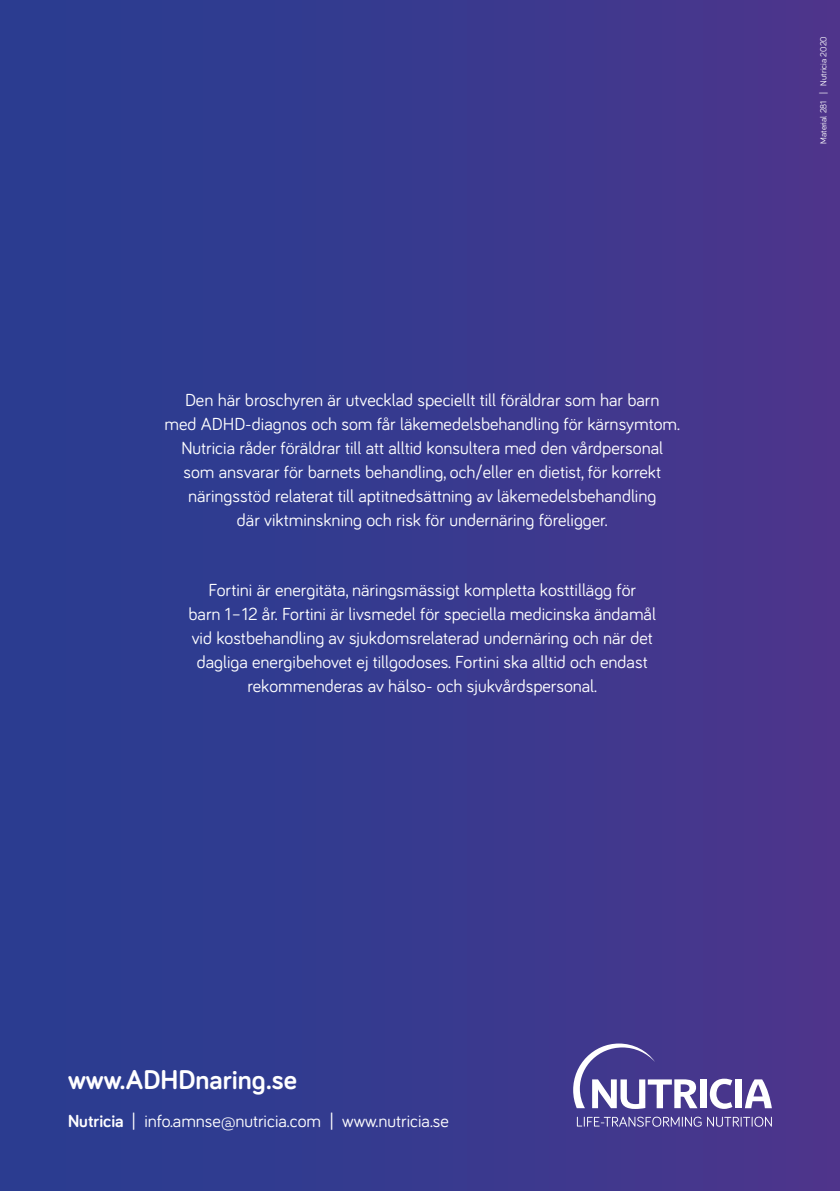
<style>
.page{position:relative;width:840px;height:1191px;background:#fff}
.page>*{position:absolute;margin:0;border:0;box-sizing:border-box;transform-origin:0 0}
.t1{font:700 28px "Bariol";color:#fff}
.t2{font:18px/24px "Bariol";color:#fff;text-align:center}
.t3{font:9px "Bariol";color:#fff}
.s1{font-weight:700}
</style>
<div class="page">
<div style="left:0;top:0;width:839px;height:1191px;background:linear-gradient(to right,#263d91,#4c358c)"></div>
<svg style="left:576px;top:1116px;width:195px;height:10px;background:#7167a8"></svg>
<div style="left:735px;top:1079px;width:6px;height:29px;background:#fff"></div>
<svg style="left:744px;top:1079px;width:27px;height:29px"></svg>
<svg style="left:709px;top:1078px;width:23px;height:31px"></svg>
<div style="left:699px;top:1079px;width:7px;height:29px;background:#fff"></div>
<svg style="left:573px;top:1043px;width:124px;height:66px"></svg>
<p class="t2" style="left:164px;top:386px;width:517px">Den här broschyren är utvecklad speciellt till föräldrar som har barn<br>med ADHD-diagnos och som får läkemedelsbehandling för kärnsymtom.<br>Nutricia råder föräldrar till att alltid konsultera med den vårdpersonal som ansvarar för barnets behandling, och/eller en dietist, för korrekt näringsstöd relaterat till aptitnedsättning av läkemedelsbehandling<br>där viktminskning och risk för undernäring föreligger.</p>
<p class="t2" style="left:188px;top:577px;width:468px">Fortini är energitäta, näringsmässigt kompletta kosttillägg för<br>barn 1–12 år. Fortini är livsmedel för speciella medicinska ändamål vid kostbehandling av sjukdomsrelaterad undernäring och när det dagliga energibehovet ej tillgodoses. Fortini ska alltid och endast rekommenderas av hälso- och sjukvårdspersonal.</p>
<p class="t3" style="left:816px;top:144px;width:109px;rotate:-90deg">Material 281 | Nutricia 2020</p>
<h1 class="t1" style="left:68px;top:1060px;width:230px">www.ADHDnaring.se</h1>
<p class="t2" style="left:68px;top:1108px;width:382px"><span class="s1">Nutricia</span> | info.amnse@nutricia.com | www.nutricia.se</p>
</div>
